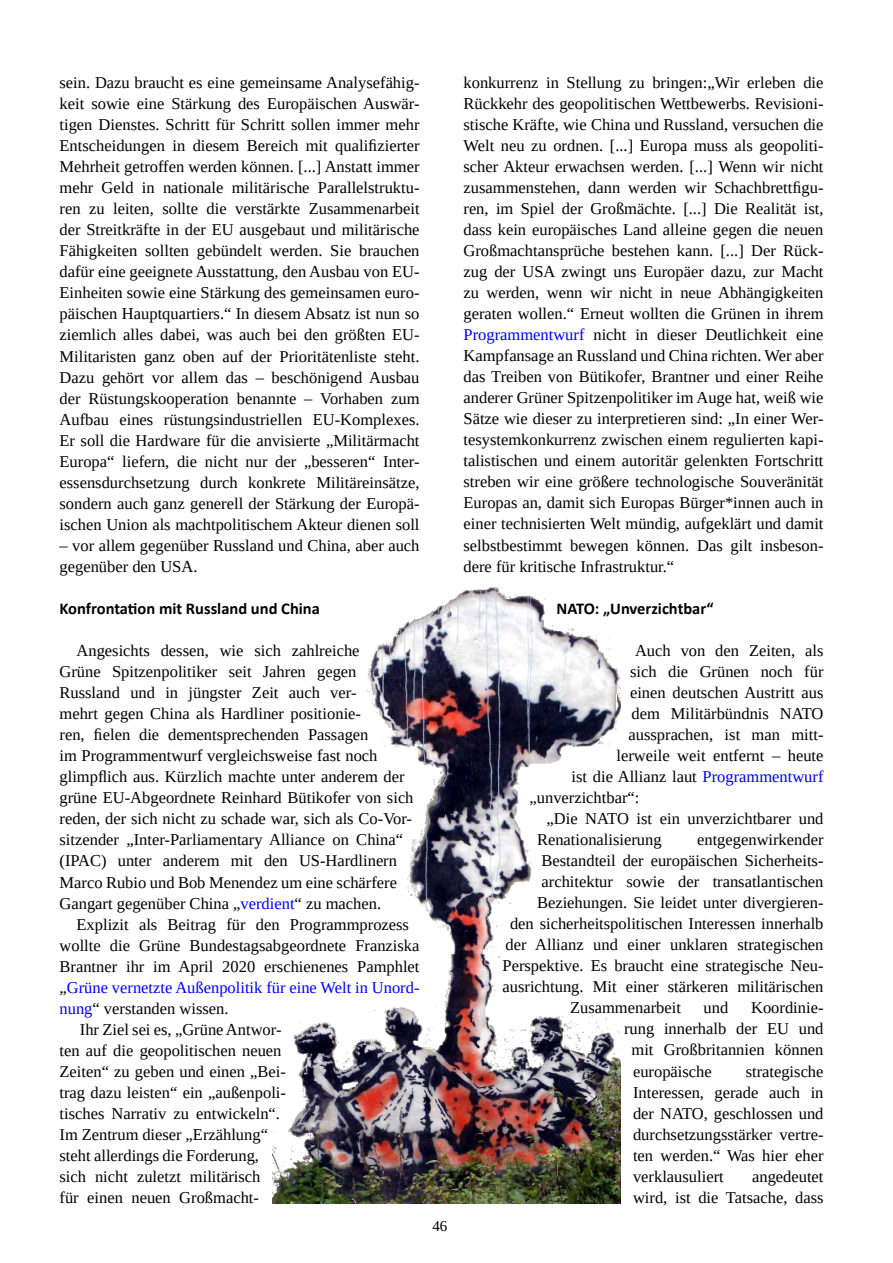
<style>
.page{position:relative;width:893px;height:1263px;background:#fff}
.page>*{position:absolute;margin:0;border:0;box-sizing:border-box;transform-origin:0 0}
.t1{font:16.5px/21px "Liberation Serif";color:#000;text-align:justify}
.t2{font:700 16.5px "Calibri";color:#000}
.t3{font:16.5px "Liberation Serif";color:#00f}
.t4{font:15px "Liberation Serif";color:#000}
.s1{color:#00f}
.s2{color:#000}
</style>
<div class="page">
<img style="left:272px;top:587px;width:349px;height:616px">
<p class="t1" style="left:60px;top:72px;width:362px">sein. Dazu braucht es eine gemeinsame Analysefähig&shy;keit sowie eine Stärkung des Europäischen Auswär&shy;tigen Dienstes. Schritt für Schritt sollen immer mehr Entscheidungen in diesem Bereich mit qualifizierter Mehrheit getroffen werden können. [...] Anstatt immer mehr Geld in nationale militärische Parallelstruktu&shy;ren zu leiten, sollte die verstärkte Zusammenarbeit der Streitkräfte in der EU ausgebaut und militärische Fähigkeiten sollten gebündelt werden. Sie brauchen dafür eine geeignete Ausstattung, den Ausbau von EU-Einheiten sowie eine Stärkung des gemeinsamen euro&shy;päischen Hauptquartiers.“ In diesem Absatz ist nun so ziemlich alles dabei, was auch bei den größten EU-Militaristen ganz oben auf der Prioritätenliste steht.<br>Dazu gehört vor allem das – beschönigend Ausbau der Rüstungskooperation benannte – Vorhaben zum Aufbau eines rüstungsindustriellen EU-Komplexes.<br>Er soll die Hardware für die anvisierte „Militärmacht Europa“ liefern, die nicht nur der „besseren“ Inter&shy;essensdurchsetzung durch konkrete Militäreinsätze, sondern auch ganz generell der Stärkung der Europä&shy;ischen Union als machtpolitischem Akteur dienen soll</p>
<p class="t1" style="left:60px;top:535px;width:362px">– vor allem gegenüber Russland und China, aber auch gegenüber den USA.</p>
<p class="t2" style="left:60px;top:597px;width:262px">Konfrontation mit Russland und China</p>
<p class="t1" style="left:60px;top:640px;width:356px;text-align:left;text-indent:17px">Angesichts dessen, wie sich zahlreiche<br>Grüne Spitzenpolitiker seit Jahren gegen Russland und in jüngster Zeit auch ver-<br>mehrt gegen China als Hardliner positionie-<br>ren, fielen die dementsprechenden Passagen<br>im Programmentwurf vergleichsweise fast noch glimpflich aus. Kürzlich machte unter anderem der grüne EU-Abgeordnete Reinhard Bütikofer von sich reden, der sich nicht zu schade war, sich als Co-Vor&shy;sitzender „Inter-Parliamentary Alliance on China“ (IPAC) unter anderem mit den US-Hardlinern Marco Rubio und Bob Menendez um eine schärfere Gangart gegenüber China „<span class="s1">verdient</span>“ zu machen.</p>
<p class="t1" style="left:77px;top:913px;width:334px">Explizit als Beitrag für den Programmprozess</p>
<p class="t1" style="left:60px;top:934px;width:362px">wollte die Grüne Bundestagsabgeordnete Franziska</p>
<p class="t1" style="left:60px;top:955px;width:362px">Brantner ihr im April 2020 erschienenes Pamphlet</p>
<p class="t3" style="left:60px;top:976px;width:361px"><span class="s2">„</span>Grüne vernetzte Außenpolitik für eine Welt in Unord-</p>
<p class="t1" style="left:60px;top:998px;width:171px"><span class="s1">nung</span>“ verstanden wissen.</p>
<p class="t1" style="left:80px;top:1019px;width:203px">Ihr Ziel sei es, „Grüne Antwor-</p>
<p class="t1" style="left:60px;top:1040px;width:224px">ten auf die geopolitischen neuen</p>
<p class="t1" style="left:60px;top:1061px;width:228px">Zeiten“ zu geben und einen „Bei-</p>
<p class="t1" style="left:60px;top:1082px;width:228px">trag dazu leisten“ ein „außenpoli-</p>
<p class="t1" style="left:60px;top:1103px;width:222px">tisches Narrativ zu entwickeln“.</p>
<p class="t1" style="left:60px;top:1124px;width:210px">Im Zentrum dieser „Erzählung“</p>
<p class="t1" style="left:60px;top:1145px;width:201px">steht allerdings die Forderung,</p>
<p class="t1" style="left:60px;top:1166px;width:203px">sich nicht zuletzt militärisch</p>
<p class="t1" style="left:60px;top:1187px;width:201px">für einen neuen Großmacht-</p>
<p class="t4" style="left:432px;top:1216px;width:16px">46</p>
<p class="t1" style="left:463px;top:72px;width:362px">konkurrenz in Stellung zu bringen:„Wir erleben die Rückkehr des geopolitischen Wettbewerbs. Revisioni&shy;stische Kräfte, wie China und Russland, versuchen die Welt neu zu ordnen. [...] Europa muss als geopoliti&shy;scher Akteur erwachsen werden. [...] Wenn wir nicht zusammenstehen, dann werden wir Schachbrettfigu&shy;ren, im Spiel der Großmächte. [...] Die Realität ist, dass kein europäisches Land alleine gegen die neuen Großmachtansprüche bestehen kann. [...] Der Rück&shy;zug der USA zwingt uns Europäer dazu, zur Macht zu werden, wenn wir nicht in neue Abhängigkeiten geraten wollen.“ Erneut wollten die Grünen in ihrem <span class="s1">Programmentwurf</span> nicht in dieser Deutlichkeit eine Kampfansage an Russland und China richten. Wer aber das Treiben von Bütikofer, Brantner und einer Reihe anderer Grüner Spitzenpolitiker im Auge hat, weiß wie Sätze wie dieser zu interpretieren sind: „In einer Wer&shy;tesystemkonkurrenz zwischen einem regulierten kapi&shy;talistischen und einem autoritär gelenkten Fortschritt streben wir eine größere technologische Souveränität Europas an, damit sich Europas Bürger*innen auch in einer technisierten Welt mündig, aufgeklärt und damit selbstbestimmt bewegen können. Das gilt insbeson&shy;dere für kritische Infrastruktur.“</p>
<p class="t2" style="left:556px;top:596px;width:159px">NATO: „Unverzichtbar“</p>
<p class="t1" style="left:635px;top:640px;width:190px">Auch von den Zeiten, als</p>
<p class="t1" style="left:630px;top:661px;width:195px">sich die Grünen noch für</p>
<p class="t1" style="left:630px;top:682px;width:195px">einen deutschen Austritt aus</p>
<p class="t1" style="left:631px;top:703px;width:194px">dem Militärbündnis NATO</p>
<p class="t1" style="left:628px;top:724px;width:196px">aussprachen, ist man mitt-</p>
<p class="t1" style="left:616px;top:745px;width:209px">lerweile weit entfernt – heute</p>
<p class="t1" style="left:571px;top:766px;width:254px">ist die Allianz laut <span class="s1">Programmentwurf</span></p>
<p class="t1" style="left:529px;top:787px;width:111px">„unverzichtbar“:</p>
<p class="t1" style="left:546px;top:808px;width:278px">„Die NATO ist ein unverzichtbarer und</p>
<p class="t1" style="left:537px;top:829px;width:126px">Renationalisierung</p>
<p class="t1" style="left:697px;top:829px;width:128px">entgegenwirkender</p>
<p class="t1" style="left:541px;top:850px;width:284px">Bestandteil der europäischen Sicherheits-</p>
<p class="t1" style="left:541px;top:871px;width:284px">architektur sowie der transatlantischen</p>
<p class="t1" style="left:537px;top:892px;width:288px">Beziehungen. Sie leidet unter divergieren-</p>
<p class="t1" style="left:510px;top:913px;width:315px">den sicherheitspolitischen Interessen innerhalb</p>
<p class="t1" style="left:505px;top:934px;width:320px">der Allianz und einer unklaren strategischen</p>
<p class="t1" style="left:502px;top:955px;width:323px">Perspektive. Es braucht eine strategische Neu-</p>
<p class="t1" style="left:502px;top:976px;width:323px">ausrichtung. Mit einer stärkeren militärischen</p>
<p class="t1" style="left:570px;top:997px;width:112px">Zusammenarbeit</p>
<p class="t1" style="left:704px;top:997px;width:26px">und</p>
<p class="t1" style="left:751px;top:997px;width:74px">Koordinie-</p>
<p class="t1" style="left:624px;top:1018px;width:201px">rung innerhalb der EU und</p>
<p class="t1" style="left:631px;top:1039px;width:194px">mit Großbritannien können</p>
<p class="t1" style="left:633px;top:1060px;width:80px">europäische</p>
<p class="t1" style="left:633px;top:1060px;width:192px;text-indent:113px">strategische Interessen, gerade auch in der NATO, geschlossen und durchsetzungsstärker vertre&shy;ten werden.“ Was hier eher verklausuliert</p>
<p class="t1" style="left:633px;top:1165px;width:192px;text-align:right">angedeutet<br>wird, ist die Tatsache, dass</p>
</div>
